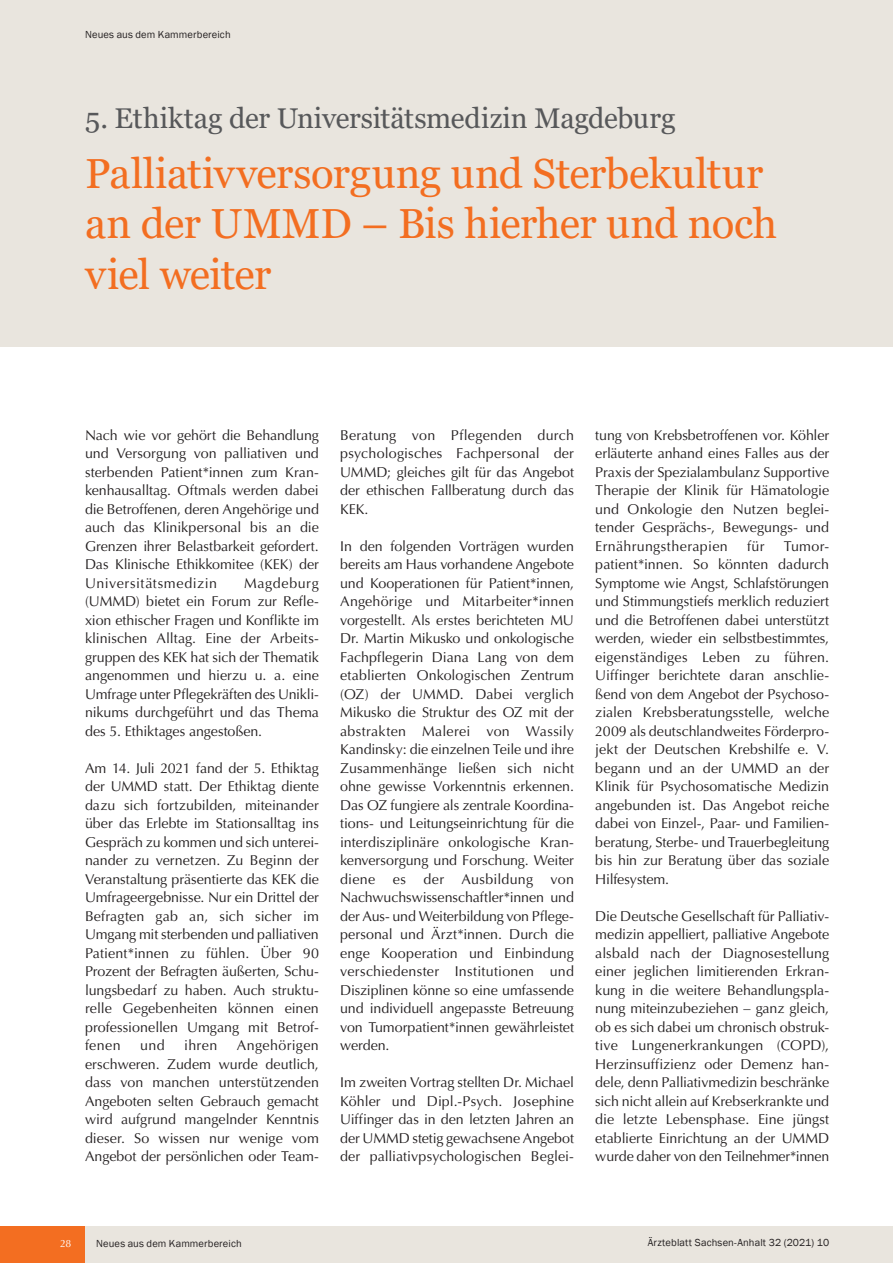
<style>
.page{position:relative;width:893px;height:1263px;background:#fff}
.page>*{position:absolute;margin:0;border:0;box-sizing:border-box;transform-origin:0 0}
.headline-28pt{font:42px/50.4px "Georgia";letter-spacing:-.015em;color:#f36e21}
.headline-28pt-2{font:28.5px "Georgia";letter-spacing:-.005em;color:#57585a}
.fließtext-9_5pt{font:14.25px/18.5px "Optima LT";color:#231f20;text-align:justify}
.t1{font:10.5px "Franklin Gothic";letter-spacing:.015em;color:#231f20}
.t2{font:10.5px "Optima LT";color:#fff}
</style>
<div class="page">
<div style="left:0;top:0;width:893px;height:347px;background:#e9e5de"></div>
<div style="left:0;top:1226px;width:893px;height:37px;background:#e9e5de"></div>
<div style="left:0;top:1226px;width:85px;height:37px;background:#f36e21"></div>
<p class="t1" style="left:85px;top:28px;width:147px">Neues aus dem Kammerbereich</p>
<p class="headline-28pt-2" style="left:85px;top:101px;width:592px">5. Ethiktag der Universitätsmedizin Magdeburg</p>
<p class="headline-28pt" style="left:85px;top:149px;width:680px">Palliativversorgung und Sterbekultur</p>
<p class="headline-28pt" style="left:85px;top:199px;width:694px">an der UMMD – Bis hierher und noch viel weiter</p>
<p class="fließtext-9_5pt" style="left:85px;top:426px;width:235px">Nach wie vor gehört die Behandlung und Versorgung von palliativen und sterbenden Patient*innen zum Kran&shy;kenhausalltag. Oftmals werden dabei die Betroffenen, deren Angehörige und auch das Klinikpersonal bis an die Grenzen ihrer Belastbarkeit gefordert.<br>Das Klinische Ethikkomitee (KEK) der Universitätsmedizin</p>
<p class="fließtext-9_5pt" style="left:85px;top:574px;width:235px;text-indent:159px">Magdeburg (UMMD) bietet ein Forum zur Refle&shy;xion ethischer Fragen und Konflikte im klinischen Alltag. Eine der Arbeits&shy;gruppen des KEK hat sich der Thematik angenommen und hierzu u. a. eine Umfrage unter Pflegekräften des Unikli&shy;nikums durchgeführt und das Thema des 5. Ethiktages angestoßen.</p>
<p class="fließtext-9_5pt" style="left:85px;top:759px;width:235px">Am 14. Juli 2021 fand der 5. Ethiktag der UMMD statt. Der Ethiktag diente dazu sich fortzubilden, miteinander über das Erlebte im Stationsalltag ins Gespräch zu kommen und sich unterei&shy;nander zu vernetzen. Zu Beginn der Veranstaltung präsentierte das KEK die Umfrageergebnisse. Nur ein Drittel der Befragten gab an, sich sicher im Umgang mit sterbenden und palliativen Patient*innen zu fühlen. Über 90<br>Prozent der Befragten äußerten, Schu&shy;lungsbedarf zu haben. Auch struktu&shy;relle Gegebenheiten können einen professionellen Umgang mit Betrof&shy;fenen</p>
<p class="fließtext-9_5pt" style="left:85px;top:1036px;width:235px;text-indent:152px">Angehörigen erschweren. Zudem wurde deutlich, dass von manchen unterstützenden Angeboten selten Gebrauch gemacht wird aufgrund mangelnder Kenntnis dieser. So wissen nur wenige vom Angebot der persönlichen oder Team-</p>
<p class="fließtext-9_5pt" style="left:140px;top:1036px;width:26px">und</p>
<p class="fließtext-9_5pt" style="left:184px;top:1036px;width:34px">ihren</p>
<p class="fließtext-9_5pt" style="left:340px;top:426px;width:235px">Beratung von Pflegenden durch psychologisches Fachpersonal der UMMD; gleiches gilt für das Angebot der ethischen Fallberatung durch das KEK.</p>
<p class="fließtext-9_5pt" style="left:340px;top:537px;width:235px">In den folgenden Vorträgen wurden bereits am Haus vorhandene Angebote und Kooperationen für Patient*innen, Angehörige und Mitarbeiter*innen vorgestellt. Als erstes berichteten MU Dr. Martin Mikusko und onkologische Fachpflegerin Diana Lang von dem etablierten Onkologischen Zentrum (OZ) der UMMD. Dabei verglich Mikusko die Struktur des OZ mit der abstrakten Malerei von Wassily Kandinsky: die einzelnen Teile und ihre Zusammenhänge ließen sich nicht ohne gewisse Vorkenntnis erkennen.<br>Das OZ fungiere als zentrale Koordina&shy;tions- und Leitungseinrichtung für die interdisziplinäre onkologische Kran&shy;kenversorgung und Forschung. Weiter diene es der Ausbildung von Nachwuchswissenschaftler*innen und der Aus- und Weiterbildung von Pflege&shy;personal und Ärzt*innen. Durch die enge Kooperation und Einbindung verschiedenster Institutionen und Disziplinen könne so eine umfassende und individuell angepasste Betreuung von Tumorpatient*innen gewährleistet werden.</p>
<p class="fließtext-9_5pt" style="left:340px;top:1073px;width:235px">Im zweiten Vortrag stellten Dr. Michael Köhler und Dipl.-Psych. Josephine Uiffinger das in den letzten Jahren an der UMMD stetig gewachsene Angebot der palliativpsychologischen Beglei-</p>
<p class="fließtext-9_5pt" style="left:595px;top:426px;width:235px">tung von Krebsbetroffenen vor. Köhler erläuterte anhand eines Falles aus der Praxis der Spezialambulanz Supportive Therapie der Klinik für Hämatologie und Onkologie den Nutzen beglei&shy;tender Gesprächs-, Bewegungs- und Ernährungstherapien</p>
<p class="fließtext-9_5pt" style="left:747px;top:537px;width:19px">für</p>
<p class="fließtext-9_5pt" style="left:595px;top:537px;width:235px;text-indent:188px">Tumor&shy;patient*innen. So könnten dadurch Symptome wie Angst, Schlafstörungen und Stimmungstiefs merklich reduziert und die Betroffenen dabei unterstützt werden, wieder ein selbstbestimmtes, eigenständiges Leben zu führen.<br>Uiffinger berichtete daran anschlie&shy;ßend von dem Angebot der Psychoso&shy;zialen Krebsberatungsstelle, welche 2009 als deutschlandweites Förderpro&shy;jekt der Deutschen Krebshilfe e. V. begann und an der UMMD an der Klinik für Psychosomatische Medizin angebunden ist. Das Angebot reiche dabei von Einzel-, Paar- und Familien&shy;beratung, Sterbe- und Trauerbegleitung bis hin zur Beratung über das soziale Hilfesystem.</p>
<p class="fließtext-9_5pt" style="left:595px;top:907px;width:235px">Die Deutsche Gesellschaft für Palliativ&shy;medizin appelliert, palliative Angebote alsbald nach der Diagnosestellung einer jeglichen limitierenden Erkran&shy;kung in die weitere Behandlungspla&shy;nung miteinzubeziehen – ganz gleich, ob es sich dabei um chronisch obstruk&shy;tive Lungenerkrankungen (COPD), Herzinsuffizienz oder Demenz han&shy;dele, denn Palliativmedizin beschränke sich nicht allein auf Krebserkrankte und die letzte Lebensphase. Eine jüngst etablierte Einrichtung an der UMMD wurde daher von den Teilnehmer*innen</p>
<p class="t2" style="left:60px;top:1237px;width:13px">28</p>
<p class="t1" style="left:648px;top:1236px;width:183px">Ärzteblatt Sachsen-Anhalt 32 (2021) 10</p>
<p class="t1" style="left:96px;top:1237px;width:147px">Neues aus dem Kammerbereich</p>
</div>
